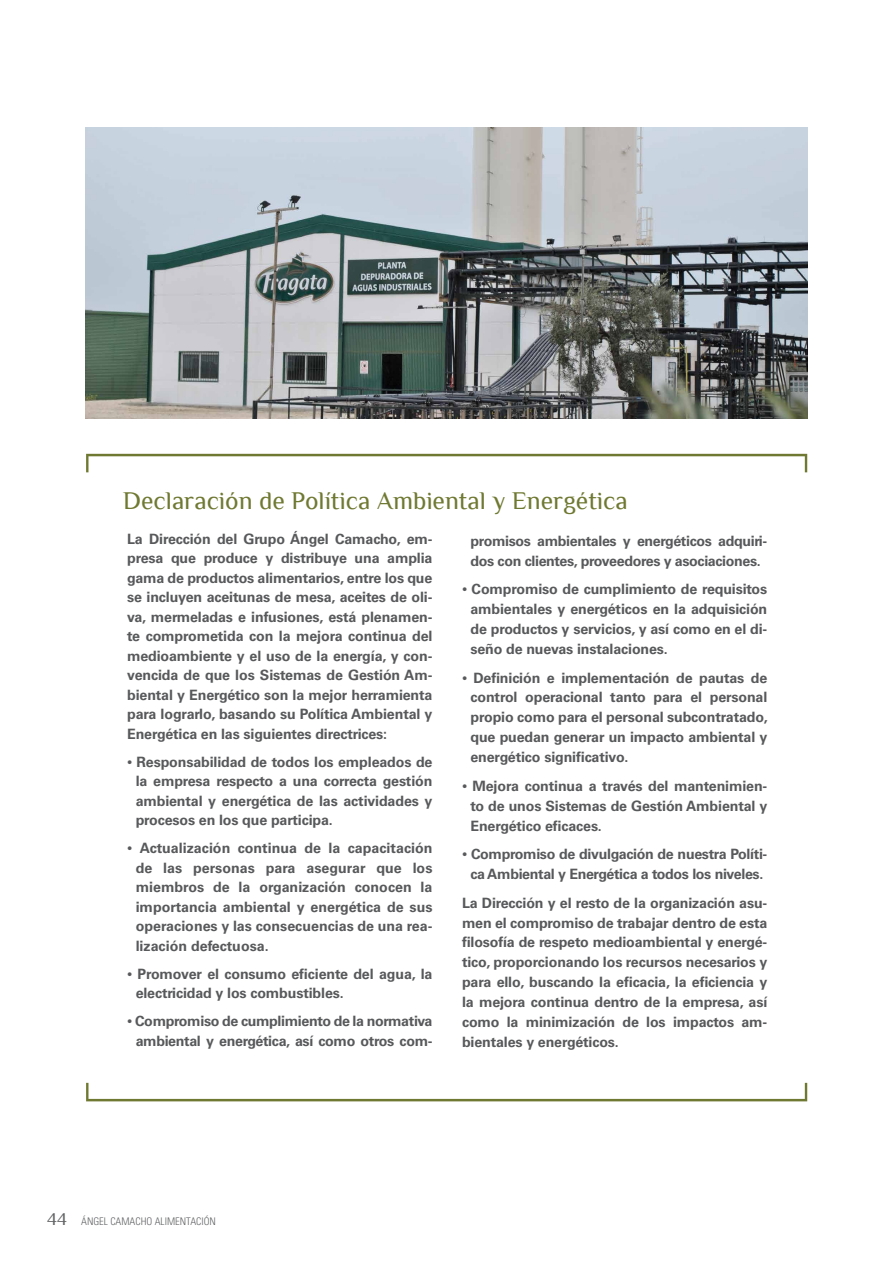
<style>
.page{position:relative;width:893px;height:1263px;background:#fff}
.page>*{position:absolute;margin:0;border:0;box-sizing:border-box;transform-origin:0 0}
.t1{font:25.5px "Philosopher";color:#707932}
.t2{font:700 14.25px/19.5px "Univers LT Std";letter-spacing:-.01em;color:#58595b;text-align:justify}
.t3{font:300 condensed 10.5px "Univers LT Std";color:#636466}
.s1{font-weight:300;font-size:10.5px}
.s2{font-family:"Philosopher";font-weight:400;font-stretch:normal;font-size:18px}
</style>
<div class="page">
<img style="left:85px;top:128px;width:723px;height:291px">
<svg style="left:86px;top:454px;width:721px;height:18px"></svg>
<svg style="left:86px;top:1083px;width:721px;height:18px"></svg>
<h1 class="t1" style="left:123px;top:487px;width:506px">Declaración de Política Ambiental y Energética</h1>
<p class="t2" style="left:127px;top:529px;width:307px">La Dirección del Grupo Ángel Camacho, em&shy;presa que produce y distribuye una amplia gama de productos alimentarios, entre los que se incluyen aceitunas de mesa, aceites de oli&shy;va, mermeladas e infusiones, está plenamen&shy;te comprometida con la mejora continua del medioambiente y el uso de la energía, y con&shy;vencida de que los Sistemas de Gestión Am&shy;biental y Energético son la mejor herramienta para lograrlo, basando su Política Ambiental y Energética en las siguientes directrices:</p>
<p class="t2" style="left:136px;top:752px;width:298px;text-indent:-9px"><span class="s1">•</span> Responsabilidad de todos los empleados de la empresa respecto a una correcta gestión ambiental y energética de las actividades y procesos en los que participa.</p>
<p class="t2" style="left:136px;top:838px;width:298px;text-indent:-9px"><span class="s1">•</span> Actualización continua de la capacitación de las personas para asegurar que los miembros de la organización conocen la importancia ambiental y energética de sus operaciones y las consecuencias de una rea&shy;lización defectuosa.</p>
<p class="t2" style="left:136px;top:964px;width:298px;text-indent:-9px"><span class="s1">•</span> Promover el consumo eficiente del agua, la electricidad y los combustibles.</p>
<p class="t2" style="left:127px;top:1011px;width:307px;text-align:center"><span class="s1">•</span> Compromiso de cumplimiento de la normativa ambiental y energética, así como otros com-</p>
<p class="t2" style="left:470px;top:531px;width:298px;line-height:20px">promisos ambientales y energéticos adquiri&shy;dos con clientes, proveedores y asociaciones.</p>
<p class="t2" style="left:470px;top:579px;width:298px;line-height:20px;text-indent:-8px"><span class="s1">•</span> Compromiso de cumplimiento de requisitos ambientales y energéticos en la adquisición de productos y servicios, y así como en el di&shy;seño de nuevas instalaciones.</p>
<p class="t2" style="left:470px;top:668px;width:299px;line-height:20px;text-indent:-9px"><span class="s1">•</span> Definición e implementación de pautas de control operacional tanto para el personal propio como para el personal subcontratado, que puedan generar un impacto ambiental y energético significativo.</p>
<p class="t2" style="left:470px;top:776px;width:298px;line-height:20px;text-indent:-9px"><span class="s1">•</span> Mejora continua a través del mantenimien&shy;to de unos Sistemas de Gestión Ambiental y Energético eficaces.</p>
<p class="t2" style="left:462px;top:844px;width:307px;line-height:20px;text-align:center"><span class="s1">•</span> Compromiso de divulgación de nuestra Políti&shy;ca Ambiental y Energética a todos los niveles.</p>
<p class="t2" style="left:462px;top:893px;width:307px;line-height:20px">La Dirección y el resto de la organización asu&shy;men el compromiso de trabajar dentro de esta filosofía de respeto medioambiental y energé&shy;tico, proporcionando los recursos necesarios y para ello, buscando la eficacia, la eficiencia y la mejora continua dentro de la empresa, así como la minimización de los impactos am&shy;bientales y energéticos.</p>
<p class="t3" style="left:47px;top:1215px;width:170px"><span class="s2">44</span> ÁNGEL CAMACHO ALIMENTACIÓN</p>
</div>
